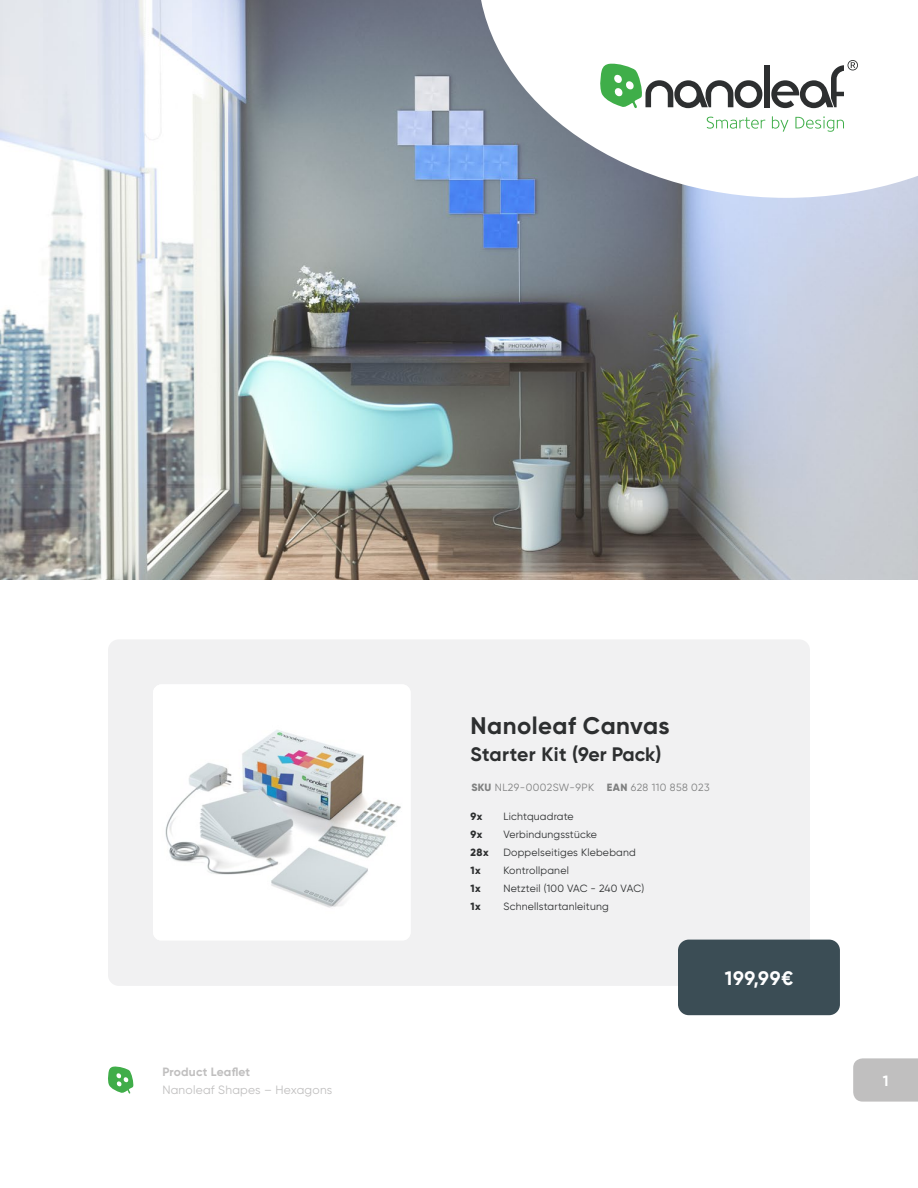
<style>
.page{position:relative;width:918px;height:1188px;background:#fff}
.page>*{position:absolute;margin:0;border:0;box-sizing:border-box;transform-origin:0 0}
.t1{font:700 24px "Gilroy";letter-spacing:.02em;color:#2d2f30}
.t2{font:700 19.5px "Gilroy";color:#2d2f30}
.t3{font:700 19.5px "Gilroy";color:#fff}
.t4{font:700 14.85px "Gilroy";color:#fff}
.t5{font:12px "Gilroy";letter-spacing:.02em;color:#c0bfbf}
.t6{font:700 12px "Gilroy";letter-spacing:.015em;color:#c0bfbf}
.t7{font:10.5px/18px "Gilroy";letter-spacing:.02em;color:#2d2f30}
.t8{font:10.5px "Gilroy";letter-spacing:.04em;color:#7f8080}
.t9{font:800 10.5px/18px "Gilroy";letter-spacing:.04em;color:#2d2f30}
.s1{font-weight:800}
</style>
<div class="page">
<svg style="left:108px;top:1066px;width:26px;height:28px"></svg>
<img style="left:1px;top:0;width:917px;height:579px">
<div style="left:853px;top:1058px;width:65px;height:44px;background:#c0bfbf"></div>
<div style="left:108px;top:639px;width:702px;height:347px;background:#f1f1f2;border-radius:11px"></div>
<div style="left:678px;top:940px;width:162px;height:75px;background:#3b4d55;border-radius:11px"></div>
<img style="left:153px;top:684px;width:258px;height:256px">
<svg style="left:478px;top:0;width:440px;height:198px"></svg>
<div style="left:764px;top:65px;width:6px;height:42px;background:#2d2f30"></div>
<svg style="left:599px;top:63px;width:163px;height:46px"></svg>
<svg style="left:771px;top:60px;width:87px;height:48px"></svg>
<svg style="left:707px;top:117px;width:58px;height:12px"></svg>
<svg style="left:772px;top:116px;width:16px;height:16px"></svg>
<svg style="left:795px;top:116px;width:49px;height:16px"></svg>
<p class="t6" style="left:162px;top:1064px;width:89px">Product Leaflet</p>
<p class="t5" style="left:162px;top:1083px;width:172px">Nanoleaf Shapes – Hexagons</p>
<h1 class="t1" style="left:471px;top:711px;width:201px">Nanoleaf Canvas</h1>
<h2 class="t2" style="left:471px;top:742px;width:192px">Starter Kit (9er Pack)</h2>
<p class="t8" style="left:471px;top:781px;width:240px"><span class="s1">SKU</span> NL29-0002SW-9PK <span class="s1">EAN</span> 628 110 858 023</p>
<p class="t9" style="left:471px;top:807px;width:19px">9x<br>9x<br>28x<br>1x<br>1x<br>1x</p>
<p class="t7" style="left:503px;top:807px;width:142px">Lichtquadrate<br>Verbindungsstücke<br>Doppelseitiges Klebeband<br>Kontrollpanel<br>Netzteil (100 VAC - 240 VAC)<br>Schnellstartanleitung</p>
<h2 class="t3" style="left:725px;top:966px;width:70px">199,99€</h2>
<h3 class="t4" style="left:883px;top:1071px;width:7px">1</h3>
</div>
